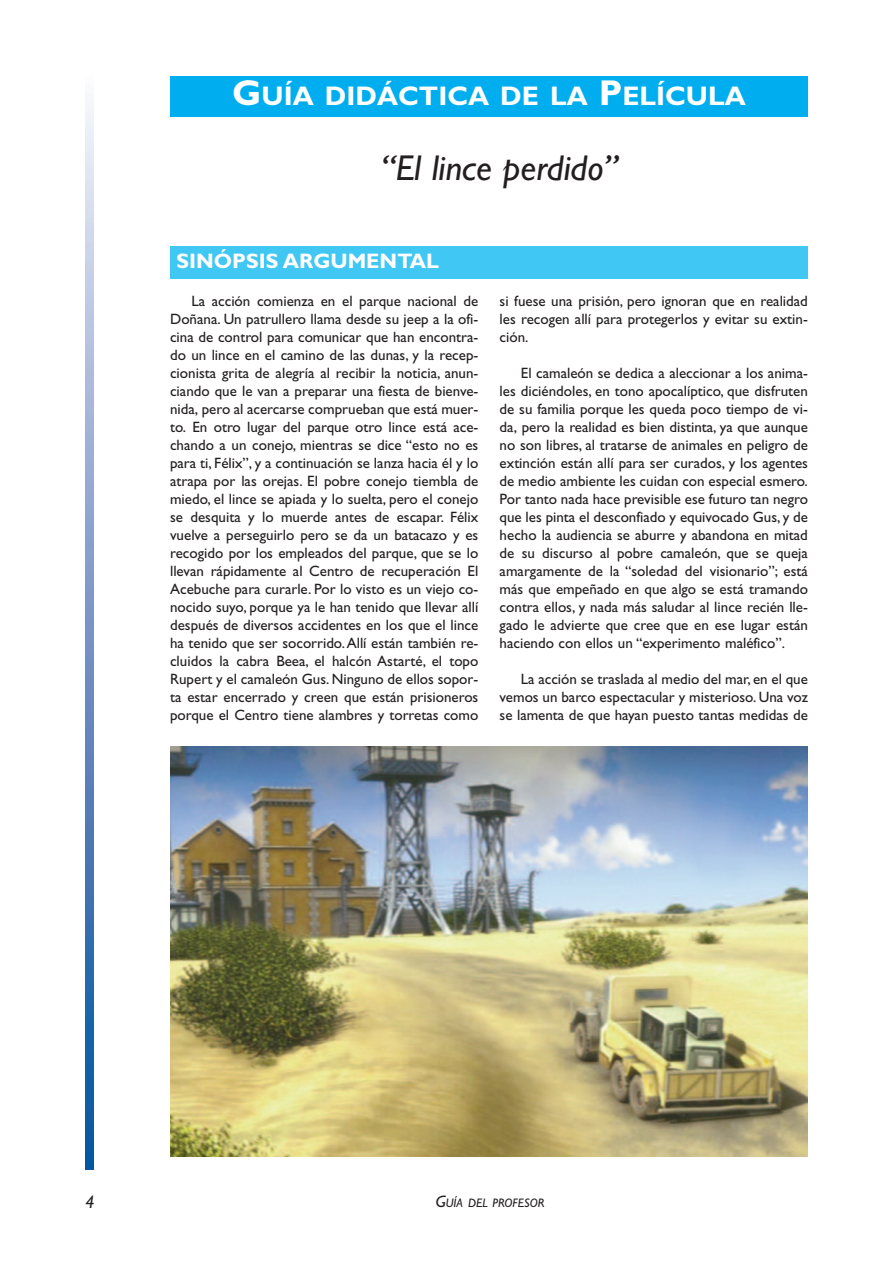
<style>
.page{position:relative;width:893px;height:1263px;background:#fff}
.page>*{position:absolute;margin:0;border:0;box-sizing:border-box;transform-origin:0 0}
.t1{font:italic 36px "Gill Sans";color:#231f20}
.t2{font:700 27px "Gill Sans";color:#fff}
.t3{font:700 21px "Gill Sans";color:#fff}
.t4{font:italic 18px "Gill Sans";color:#231f20}
.t5{font:15px/18px "Gill Sans";color:#231f20;text-align:justify}
.t6{font:italic 12.3px "Gill Sans";color:#231f20}
.s1{font-size:36px}
.s2{font-size:16.5px}
</style>
<div class="page">
<svg style="left:86px;top:101px;width:8px;height:1068px;background:#7799c8"></svg>
<div style="left:170px;top:77px;width:638px;height:40px;background:#00aeef"></div>
<div style="left:170px;top:247px;width:638px;height:32px;background:#40c7f4"></div>
<img style="left:170px;top:746px;width:638px;height:411px">
<h2 class="t2" style="left:232px;top:86px;width:515px"><span class="s1">G</span>UÍA DIDÁCTICA DE LA <span class="s1">P</span>ELÍCULA</h2>
<h1 class="t1" style="left:381px;top:154px;width:239px">“El lince perdido”</h1>
<h3 class="t3" style="left:176px;top:253px;width:264px">SINÓPSIS ARGUMENTAL</h3>
<p class="t5" style="left:170px;top:293px;width:310px;text-indent:21px">La acción comienza en el parque nacional de Doñana. Un patrullero llama desde su jeep a la ofi&shy;cina de control para comunicar que han encontra&shy;do un lince en el camino de las dunas, y la recep&shy;cionista grita de alegría al recibir la noticia, anun&shy;ciando que le van a preparar una fiesta de bienve&shy;nida, pero al acercarse comprueban que está muer&shy;to. En otro lugar del parque otro lince está ace&shy;chando a un conejo, mientras se dice “esto no es para ti, Félix”, y a continuación se lanza hacia él y lo atrapa por las orejas. El pobre conejo tiembla de miedo, el lince se apiada y lo suelta, pero el conejo se desquita y lo muerde antes de escapar. Félix vuelve a perseguirlo pero se da un batacazo y es recogido por los empleados del parque, que se lo llevan rápidamente al Centro de recuperación El Acebuche para curarle. Por lo visto es un viejo co&shy;nocido suyo, porque ya le han tenido que llevar allí después de diversos accidentes en los que el lince ha tenido que ser socorrido.Allí están también re&shy;cluidos la cabra Beea, el halcón Astarté, el topo Rupert y el camaleón Gus.Ninguno de ellos sopor&shy;ta estar encerrado y creen que están prisioneros porque el Centro tiene alambres y torretas como</p>
<p class="t5" style="left:500px;top:293px;width:310px">si fuese una prisión, pero ignoran que en realidad les recogen allí para protegerlos y evitar su extin&shy;ción.</p>
<p class="t5" style="left:500px;top:365px;width:310px;text-indent:21px">El camaleón se dedica a aleccionar a los anima&shy;les diciéndoles, en tono apocalíptico, que disfruten de su familia porque les queda poco tiempo de vi&shy;da, pero la realidad es bien distinta, ya que aunque no son libres, al tratarse de animales en peligro de extinción están allí para ser curados, y los agentes de medio ambiente les cuidan con especial esmero.<br>Por tanto nada hace previsible ese futuro tan negro que les pinta el desconfiado y equivocado Gus, y de hecho la audiencia se aburre y abandona en mitad de su discurso al pobre camaleón, que se queja amargamente de la “soledad del visionario”; está más que empeñado en que algo se está tramando contra ellos, y nada más saludar al lince recién lle&shy;gado le advierte que cree que en ese lugar están haciendo con ellos un “experimento maléfico”.</p>
<p class="t5" style="left:500px;top:671px;width:310px;text-indent:21px">La acción se traslada al medio del mar, en el que vemos un barco espectacular y misterioso. Una voz se lamenta de que hayan puesto tantas medidas de</p>
<p class="t4" style="left:85px;top:1195px;width:11px">4</p>
<p class="t6" style="left:436px;top:1198px;width:110px"><span class="s2">G</span>UÍA DEL PROFESOR</p>
</div>
